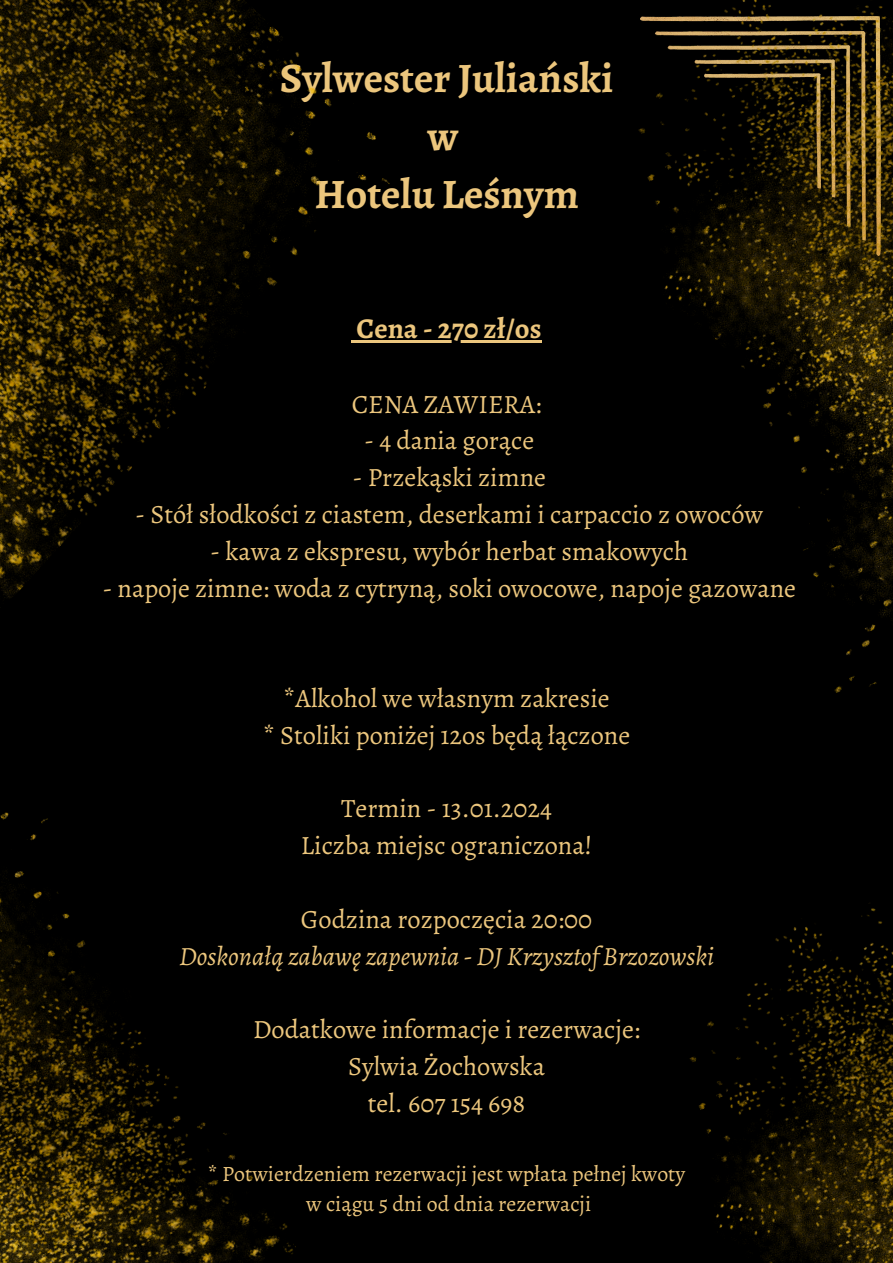
<style>
.page{position:relative;width:893px;height:1263px;background:#000}
.page>*{position:absolute;margin:0;border:0;box-sizing:border-box;transform-origin:0 0}
.t1{font:700 41.92px "Alegreya";color:#ecc67d}
.t2{font:700 28.72px "Alegreya";color:#ecc67d}
.t3{font:26.4px "Alegreya";color:#ecc67d}
.t4{font:italic 26.4px "Alegreya";color:#ecc67d}
.t5{font:21.9px "Alegreya";color:#ecc67d}
</style>
<div class="page">
<hr style="left:357px;top:340px;width:184px;height:2px;background:#ecc67d">
<img style="left:0;top:812px;width:296px;height:451px">
<img style="left:0;top:0;width:416px;height:598px">
<img style="left:689px;top:908px;width:204px;height:355px">
<img style="left:638px;top:0;width:255px;height:693px">
<p class="t1" style="left:280px;top:49px;width:335px">Sylwester Juliański</p>
<p class="t1" style="left:427px;top:107px;width:32px">w</p>
<p class="t1" style="left:314px;top:166px;width:266px">Hotelu Leśnym</p>
<p class="t2" style="left:357px;top:309px;width:186px">Cena - 270 zł/os</p>
<p class="t3" style="left:352px;top:386px;width:191px">CENA ZAWIERA:</p>
<p class="t3" style="left:364px;top:422px;width:172px">- 4 dania gorące</p>
<p class="t3" style="left:352px;top:459px;width:195px">- Przekąski zimne</p>
<p class="t3" style="left:135px;top:496px;width:629px">- Stół słodkości z ciastem, deserkami i carpaccio z owoców</p>
<p class="t3" style="left:210px;top:533px;width:479px">- kawa z ekspresu, wybór herbat smakowych</p>
<p class="t3" style="left:102px;top:570px;width:695px">- napoje zimne: woda z cytryną, soki owocowe, napoje gazowane</p>
<p class="t3" style="left:283px;top:680px;width:327px">*Alkohol we własnym zakresie</p>
<p class="t3" style="left:263px;top:717px;width:369px">* Stoliki poniżej 12os będą łączone</p>
<p class="t3" style="left:341px;top:790px;width:212px">Termin - 13.01.2024</p>
<p class="t3" style="left:301px;top:827px;width:293px">Liczba miejsc ograniczona!</p>
<p class="t3" style="left:301px;top:901px;width:293px">Godzina rozpoczęcia 20:00</p>
<p class="t4" style="left:179px;top:938px;width:537px">Doskonałą zabawę zapewnia - DJ Krzysztof Brzozowski</p>
<p class="t3" style="left:253px;top:1011px;width:389px">Dodatkowe informacje i rezerwacje:</p>
<p class="t3" style="left:348px;top:1048px;width:198px">Sylwia Żochowska</p>
<p class="t3" style="left:368px;top:1085px;width:159px">tel. 607 154 698</p>
<p class="t5" style="left:208px;top:1158px;width:479px">* Potwierdzeniem rezerwacji jest wpłata pełnej kwoty</p>
<p class="t5" style="left:306px;top:1189px;width:286px">w ciągu 5 dni od dnia rezerwacji</p>
</div>
